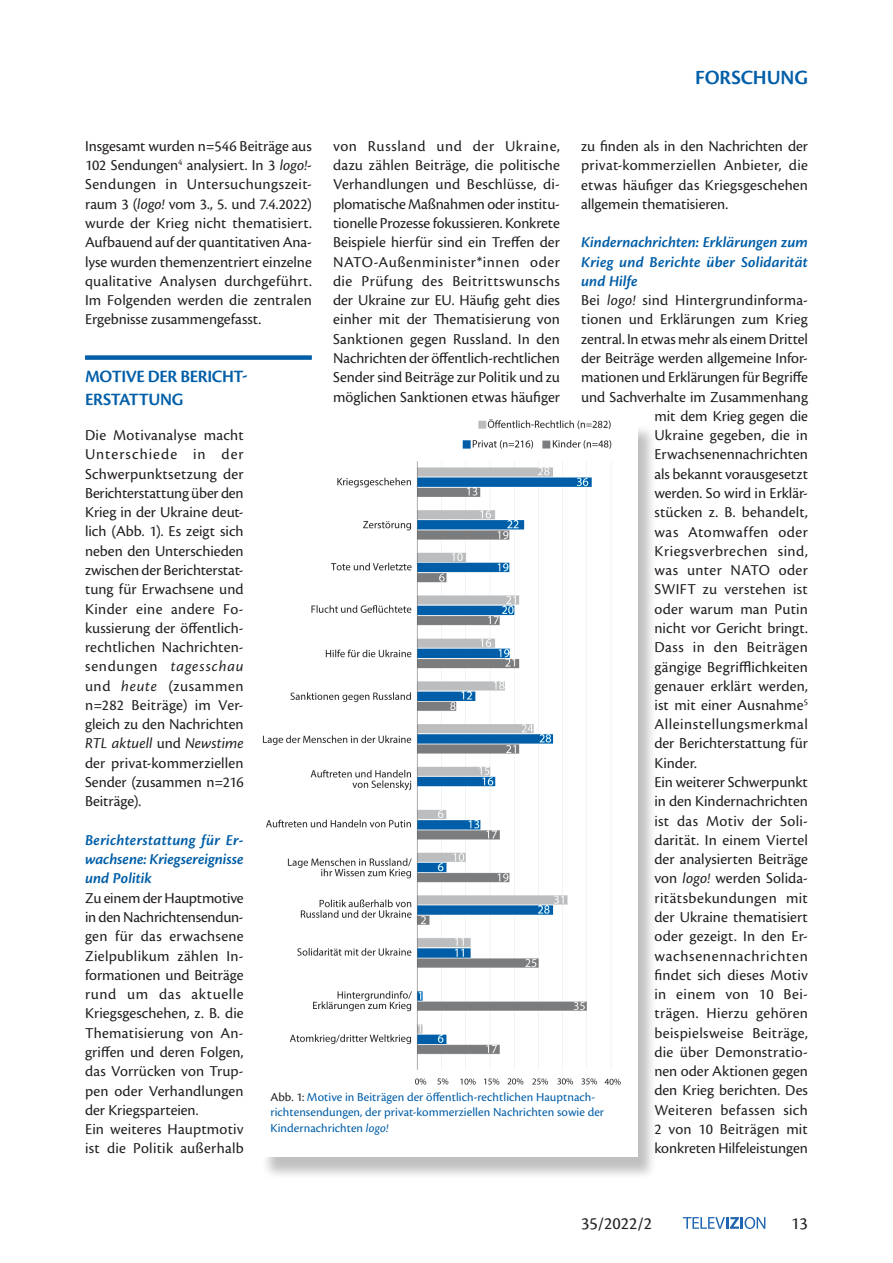
<style>
.page{position:relative;width:893px;height:1263px;background:#fff}
.page>*{position:absolute;margin:0;border:0;box-sizing:border-box;transform-origin:0 0}
.t1{font:600 21px "Cronos Pro";letter-spacing:-.005em;color:#005ea8}
.t2{font:600 18px/22.5px "Cronos Pro";letter-spacing:-.02em;color:#005ea8}
.t3{font:18px "Cronos Pro";color:#231f20}
.t4{font:15.75px/19.4px "Cronos Pro";letter-spacing:.01em;color:#231f20;text-align:justify}
.t5{font:italic 600 15.75px/19.4px "Cronos Pro";letter-spacing:.005em;color:#005ea8;text-align:justify}
.t6{font:15.75px "Cronos Pro";letter-spacing:.03em;color:#231f20}
.t7{font:15.75px "Cronos Pro";letter-spacing:.035em;color:#231f20}
.t8{font:15.75px "Cronos Pro";letter-spacing:-.01em;color:#231f20}
.t9{font:15.75px "Cronos Pro";letter-spacing:.045em;color:#231f20}
.t10{font:12.75px/15.3px "Cronos Pro";letter-spacing:.005em;color:#005ea8}
.s1{font-style:italic}
.s2{color:#231f20}
</style>
<div class="page">
<svg style="left:683px;top:1217px;width:82px;height:12px"></svg>
<div style="left:85px;top:355px;width:227px;height:5px;background:#005ea8"></div>
<div style="left:261px;top:424px;width:396px;height:756px;background:#231f20;opacity:.28"></div>
<div style="left:261px;top:420px;width:376px;height:737px;background:#fff"></div>
<img style="left:262px;top:420px;width:358px;height:665px">
<h1 class="t1" style="left:695px;top:65px;width:114px">FORSCHUNG</h1>
<p class="t4" style="left:85px;top:136px;width:228px">Insgesamt wurden n=546 Beiträge aus 102 Sendungen<sup>4</sup> analysiert. In 3 <span class="s1">logo!</span>- Sendungen in Untersuchungszeit&shy;raum 3 (<span class="s1">logo!</span> vom 3., 5. und 7.4.2022) wurde der Krieg nicht thematisiert.<br>Aufbauend auf der quantitativen Ana&shy;lyse wurden themenzentriert einzelne qualitative Analysen durchgeführt.<br>Im Folgenden werden die zentralen Ergebnisse zusammengefasst.</p>
<p class="t4" style="left:333px;top:136px;width:228px">von Russland und der Ukraine, dazu zählen Beiträge, die politische Verhandlungen und Beschlüsse, di&shy;plomatische Maßnahmen oder institu&shy;tionelle Prozesse fokussieren. Konkrete Beispiele hierfür sind ein Treffen der NATO-Außenminister*innen oder die Prüfung des Beitrittswunschs der Ukraine zur EU. Häufig geht dies einher mit der Thematisierung von Sanktionen gegen Russland. In den Nachrichten der öffentlich-rechtlichen Sender sind Beiträge zur Politik und zu möglichen Sanktionen etwas häufiger</p>
<p class="t4" style="left:581px;top:136px;width:228px">zu finden als in den Nachrichten der privat-kommerziellen Anbieter, die etwas häufiger das Kriegsgeschehen allgemein thematisieren.</p>
<p class="t5" style="left:581px;top:233px;width:228px">Kindernachrichten: Erklärungen zum</p>
<p class="t5" style="left:581px;top:252px;width:228px">Krieg und Berichte über Solidarität</p>
<p class="t5" style="left:581px;top:272px;width:58px">und Hilfe</p>
<p class="t4" style="left:581px;top:291px;width:228px">Bei <span class="s1">logo!</span> sind Hintergrundinforma-</p>
<p class="t4" style="left:581px;top:310px;width:228px">tionen und Erklärungen zum Krieg</p>
<p class="t8" style="left:581px;top:330px;width:228px">zentral. In etwas mehr als einem Drittel</p>
<p class="t4" style="left:581px;top:348px;width:228px">der Beiträge werden allgemeine Infor-</p>
<p class="t4" style="left:581px;top:368px;width:228px">mationen und Erklärungen für Begriffe</p>
<p class="t4" style="left:581px;top:387px;width:228px">und Sachverhalte im Zusammenhang</p>
<p class="t4" style="left:654px;top:406px;width:155px">mit dem Krieg gegen die</p>
<p class="t4" style="left:654px;top:426px;width:155px">Ukraine gegeben, die in</p>
<p class="t4" style="left:654px;top:445px;width:155px">Erwachsenennachrichten</p>
<p class="t4" style="left:654px;top:464px;width:155px">als bekannt vorausgesetzt</p>
<p class="t4" style="left:654px;top:483px;width:155px">werden. So wird in Erklär-</p>
<p class="t4" style="left:654px;top:503px;width:155px">stücken z. B. behandelt,</p>
<p class="t6" style="left:654px;top:523px;width:155px">was Atomwaffen oder</p>
<p class="t7" style="left:654px;top:542px;width:155px">Kriegsverbrechen sind,</p>
<p class="t4" style="left:654px;top:561px;width:155px">was unter NATO oder</p>
<p class="t4" style="left:654px;top:580px;width:155px">SWIFT zu verstehen ist</p>
<p class="t4" style="left:654px;top:599px;width:155px">oder warum man Putin</p>
<p class="t4" style="left:654px;top:618px;width:155px">nicht vor Gericht bringt.</p>
<p class="t6" style="left:654px;top:638px;width:155px">Dass in den Beiträgen</p>
<p class="t4" style="left:654px;top:657px;width:155px">gängige Begrifflichkeiten</p>
<p class="t4" style="left:654px;top:676px;width:155px">genauer erklärt werden,</p>
<p class="t4" style="left:654px;top:695px;width:155px">ist mit einer Ausnahme<sup>5</sup></p>
<p class="t7" style="left:654px;top:715px;width:155px">Alleinstellungsmerkmal</p>
<p class="t4" style="left:654px;top:734px;width:155px">der Berichterstattung für</p>
<p class="t4" style="left:654px;top:753px;width:44px">Kinder.</p>
<p class="t4" style="left:654px;top:772px;width:155px">Ein weiterer Schwerpunkt</p>
<p class="t4" style="left:654px;top:792px;width:155px">in den Kindernachrichten</p>
<p class="t4" style="left:654px;top:811px;width:155px">ist das Motiv der Soli-</p>
<p class="t4" style="left:654px;top:830px;width:155px">darität. In einem Viertel</p>
<p class="t4" style="left:654px;top:849px;width:155px">der analysierten Beiträge</p>
<p class="t4" style="left:654px;top:869px;width:155px">von <span class="s1">logo!</span> werden Solida-</p>
<p class="t4" style="left:654px;top:888px;width:155px">ritätsbekundungen mit</p>
<p class="t4" style="left:654px;top:907px;width:155px">der Ukraine thematisiert</p>
<p class="t4" style="left:654px;top:927px;width:155px">oder gezeigt. In den Er-</p>
<p class="t9" style="left:654px;top:946px;width:155px">wachsenennachrichten</p>
<p class="t4" style="left:654px;top:965px;width:155px">findet sich dieses Motiv</p>
<p class="t6" style="left:654px;top:985px;width:155px">in einem von 10 Bei-</p>
<p class="t4" style="left:654px;top:1004px;width:155px">trägen. Hierzu gehören</p>
<p class="t4" style="left:654px;top:1023px;width:155px">beispielsweise Beiträge,</p>
<p class="t4" style="left:654px;top:1042px;width:155px">die über Demonstratio-</p>
<p class="t4" style="left:654px;top:1062px;width:155px">nen oder Aktionen gegen</p>
<p class="t4" style="left:654px;top:1081px;width:155px">den Krieg berichten. Des</p>
<p class="t4" style="left:654px;top:1100px;width:155px">Weiteren befassen sich</p>
<p class="t4" style="left:654px;top:1119px;width:155px">2 von 10 Beiträgen mit</p>
<p class="t4" style="left:654px;top:1139px;width:155px">konkreten Hilfeleistungen</p>
<p class="t2" style="left:85px;top:365px;width:164px">MOTIVE DER BERICHT-<br>ERSTATTUNG</p>
<p class="t4" style="left:85px;top:425px;width:160px">Die Motivanalyse macht Unterschiede in der Schwerpunktsetzung der Berichterstattung über den Krieg in der Ukraine deut&shy;lich (Abb. 1). Es zeigt sich neben den Unterschieden zwischen der Berichterstat&shy;tung für Erwachsene und Kinder eine andere Fo&shy;kussierung der öffentlich&shy;rechtlichen Nachrichten&shy;sendungen <span class="s1">tagesschau </span>und <span class="s1">heute</span> (zusammen n=282 Beiträge) im Ver&shy;gleich zu den Nachrichten <span class="s1">RTL aktuell</span> und <span class="s1">Newstime </span>der privat-kommerziellen Sender (zusammen n=216<br>Beiträge).</p>
<p class="t5" style="left:85px;top:831px;width:160px">Berichterstattung für Er&shy;wachsene: Kriegsereignisse und Politik</p>
<p class="t4" style="left:85px;top:888px;width:160px;text-align:left">Zu einem der Hauptmotive in den Nachrichtensendun&shy;gen für das erwachsene<br>Zielpublikum zählen In&shy;formationen und Beiträge rund um das aktuelle<br>Kriegsgeschehen, z. B. die<br>Thematisierung von An&shy;griffen und deren Folgen, das Vorrücken von Trup&shy;pen oder Verhandlungen der Kriegsparteien.<br>Ein weiteres Hauptmotiv ist die Politik außerhalb</p>
<p class="t10" style="left:270px;top:1089px;width:335px"><span class="s2">Abb. 1:</span> Motive in Beiträgen der öffentlich-rechtlichen Hauptnach&shy;richtensendungen, der privat-kommerziellen Nachrichten sowie der<br>Kindernachrichten <span class="s1">logo!</span></p>
<p class="t3" style="left:581px;top:1213px;width:73px">35/2022/2</p>
<p class="t3" style="left:791px;top:1213px;width:18px">13</p>
</div>
